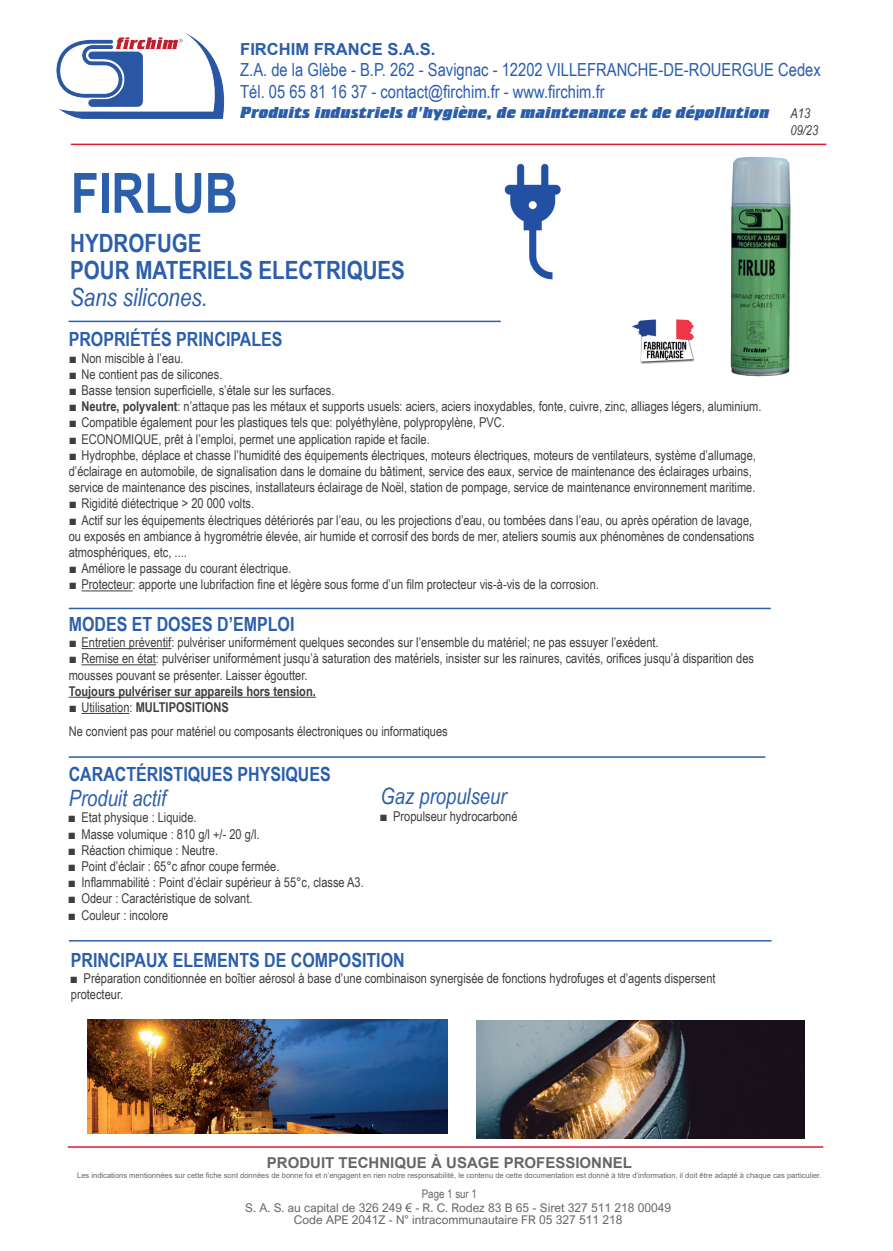
<style>
.page{position:relative;width:893px;height:1251px;background:#fff}
.page>*{position:absolute;margin:0;border:0;box-sizing:border-box;transform-origin:0 0}
.t1{font:700 55.5px "Arial Narrow";color:#2b5eab}
.t2{font:700 25.05px/27px "Arial Narrow";color:#2b5eab}
.t3{font:italic 25.05px "Arial Narrow";color:#2b5eab}
.t4{font:italic 22.5px "Arial Narrow";color:#2b5eab}
.t5{font:700 19.5px "Arial Narrow";color:#2b5eab}
.t6{font:18px/21.6px "Arial Narrow";color:#2a5dab}
.t7{font:16.5px "Crillee Extra Bold Italic Plain";color:#2a5dab}
.t8{font:700 16.5px "Arial";color:#2a5dab}
.t9{font:700 15px "Arial";color:#646769}
.t10{font:13.5px/16.2px "Arial Narrow";color:#3e3e3f}
.t11{font:700 13.5px "Arial Narrow";color:#3e3e3f}
.t12{font:italic 13.5px/16.2px "Arial Narrow";color:#3e3e3f}
.t13{font:12px/12px "Arial Nova";color:#646769;text-align:center}
.t14{font:11.85px "Arial Narrow";color:#646769}
.t15{font:7.5px "Arial";color:#646769}
.s1{font-family:"Arial"}
.s2{font-weight:700}
.s3{font-style:inherit}
.s4{font-style:italic}
</style>
<div class="page">
<hr style="left:69px;top:320px;width:432px;height:2px;background:#2a5eab">
<hr style="left:81px;top:590px;width:52px;height:1px;background:#3e3e3f">
<hr style="left:69px;top:607px;width:702px;height:2px;background:#2a5eab">
<hr style="left:81px;top:648px;width:90px;height:1px;background:#3e3e3f">
<hr style="left:81px;top:664px;width:75px;height:1px;background:#3e3e3f">
<hr style="left:69px;top:696px;width:247px;height:1px;background:#3e3e3f">
<hr style="left:81px;top:712px;width:48px;height:1px;background:#3e3e3f">
<hr style="left:69px;top:939px;width:702px;height:2px;background:#2a5eab">
<img style="left:632px;top:319px;width:57px;height:45px">
<img style="left:689px;top:157px;width:102px;height:220px">
<img style="left:56px;top:32px;width:169px;height:87px">
<hr style="left:71px;top:144px;width:755px;height:1px;background:#df1c34">
<img style="left:504px;top:164px;width:57px;height:116px">
<hr style="left:69px;top:756px;width:696px;height:1px;background:#2a5eab">
<img style="left:88px;top:1019px;width:359px;height:114px">
<img style="left:476px;top:1020px;width:328px;height:118px">
<hr style="left:68px;top:1145px;width:755px;height:2px;background:#df1c34">
<p class="t8" style="left:240px;top:37px;width:197px">FIRCHIM FRANCE S.A.S.</p>
<h3 class="t6" style="left:240px;top:58px;width:582px">Z.A. de la Glèbe - B.P. 262 - Savignac - 12202 VILLEFRANCHE-DE-ROUERGUE Cedex<br>Tél. 05 65 81 16 37 - contact@firchim.fr - www.firchim.fr</h3>
<p class="t7" style="left:240px;top:103px;width:531px">Produits industriels d'hygiène, de maintenance et de dépollution</p>
<p class="t12" style="left:790px;top:105px;width:29px">A13<br>09/23</p>
<h1 class="t1" style="left:71px;top:151px;width:168px">FIRLUB</h1>
<h2 class="t2" style="left:70px;top:229px;width:336px">HYDROFUGE<br>POUR MATERIELS ELECTRIQUES</h2>
<h2 class="t3" style="left:70px;top:280px;width:139px">Sans silicones.</h2>
<h3 class="t5" style="left:69px;top:324px;width:215px">PROPRIÉTÉS PRINCIPALES</h3>
<p class="t10" style="left:69px;top:349px;width:116px"><span class="s1">■</span> Non miscible à l’eau.</p>
<p class="t10" style="left:69px;top:365px;width:155px"><span class="s1">■</span> Ne contient pas de silicones.</p>
<p class="t10" style="left:69px;top:381px;width:267px"><span class="s1">■</span> Basse tension superficielle, s’étale sur les surfaces.</p>
<p class="t10" style="left:69px;top:397px;width:694px"><span class="s1">■</span> <span class="s2">Neutre, polyvalent</span>: n’attaque pas les métaux et supports usuels: aciers, aciers inoxydables, fonte, cuivre, zinc, alliages légers, aluminium.</p>
<p class="t10" style="left:69px;top:414px;width:438px"><span class="s1">■</span> Compatible également pour les plastiques tels que: polyéthylène, polypropylène, PVC.</p>
<p class="t10" style="left:69px;top:430px;width:363px"><span class="s1">■</span> ECONOMIQUE, prêt à l’emploi, permet une application rapide et facile.</p>
<p class="t10" style="left:69px;top:446px;width:689px"><span class="s1">■</span> Hydrophbe, déplace et chasse l’humidité des équipements électriques, moteurs électriques, moteurs de ventilateurs, système d’allumage, d’éclairage en automobile, de signalisation dans le domaine du bâtiment, service des eaux, service de maintenance des éclairages urbains, service de maintenance des piscines, installateurs éclairage de Noël, station de pompage, service de maintenance environnement maritime.</p>
<p class="t10" style="left:69px;top:495px;width:187px"><span class="s1">■</span> Rigidité diétectrique &gt; 20 000 volts.</p>
<p class="t10" style="left:69px;top:511px;width:687px"><span class="s1">■</span> Actif sur les équipements électriques détériorés par l’eau, ou les projections d’eau, ou tombées dans l’eau, ou après opération de lavage, ou exposés en ambiance à hygrométrie élevée, air humide et corrosif des bords de mer, ateliers soumis aux phénomènes de condensations atmosphériques, etc, ....</p>
<p class="t10" style="left:69px;top:559px;width:224px"><span class="s1">■</span> Améliore le passage du courant électrique.</p>
<p class="t10" style="left:69px;top:576px;width:532px"><span class="s1">■</span> Protecteur: apporte une lubrifaction fine et légère sous forme d’un film protecteur vis-à-vis de la corrosion.</p>
<h3 class="t5" style="left:69px;top:609px;width:227px">MODES ET DOSES D’EMPLOI</h3>
<p class="t10" style="left:69px;top:633px;width:591px"><span class="s1">■</span> Entretien préventif: pulvériser uniformément quelques secondes sur l’ensemble du matériel; ne pas essuyer l’exédent.</p>
<p class="t10" style="left:69px;top:650px;width:687px"><span class="s1">■</span> Remise en état: pulvériser uniformément jusqu’à saturation des matériels, insister sur les rainures, cavités, orifices jusqu’à disparition des mousses pouvant se présenter. Laisser égoutter.</p>
<p class="t11" style="left:69px;top:680px;width:249px">Toujours pulvériser sur appareils hors tension.</p>
<p class="t10" style="left:69px;top:694px;width:381px;line-height:23.7px"><span class="s1">■</span> Utilisation<span class="s3">:</span> <span class="s2">MULTIPOSITIONS<br></span>Ne convient pas pour matériel ou composants électroniques ou informatiques</p>
<h3 class="t5" style="left:69px;top:758px;width:264px">CARACTÉRISTIQUES PHYSIQUES</h3>
<h3 class="t4" style="left:69px;top:782px;width:99px">Produit actif</h3>
<p class="t10" style="left:69px;top:808px;width:129px"><span class="s4">■</span> Etat physique : Liquide.</p>
<p class="t10" style="left:69px;top:825px;width:192px"><span class="s4">■</span> Masse volumique : 810 g/l +/- 20 g/l.</p>
<p class="t10" style="left:69px;top:841px;width:151px"><span class="s4">■</span> Réaction chimique : Neutre.</p>
<p class="t10" style="left:69px;top:857px;width:212px"><span class="s4">■</span> Point d’éclair : 65°c afnor coupe fermée.</p>
<p class="t10" style="left:69px;top:873px;width:297px"><span class="s4">■</span> Inflammabilité : Point d’éclair supérieur à 55°c, classe A3.</p>
<p class="t10" style="left:69px;top:889px;width:185px"><span class="s4">■</span> Odeur : Caractéristique de solvant.</p>
<p class="t10" style="left:69px;top:906px;width:101px"><span class="s4">■</span> Couleur : incolore</p>
<h3 class="t5" style="left:71px;top:944px;width:335px">PRINCIPAUX ELEMENTS DE COMPOSITION</h3>
<p class="t10" style="left:71px;top:969px;width:646px"><span class="s4">■</span> Préparation conditionnée en boîtier aérosol à base d’une combinaison synergisée de fonctions hydrofuges et d’agents dispersent protecteur.</p>
<h3 class="t4" style="left:380px;top:780px;width:128px">Gaz propulseur</h3>
<p class="t10" style="left:380px;top:807px;width:139px"><span class="s4">■</span> Propulseur hydrocarboné</p>
<p class="t9" style="left:267px;top:1151px;width:367px">PRODUIT TECHNIQUE À USAGE PROFESSIONNEL</p>
<p class="t15" style="left:77px;top:1170px;width:746px">Les indications mentionnées sur cette fiche sont données de bonne foi et n’engagent en rien notre responsabilité, le contenu de cette documentation est donné à titre d’information, il doit être adapté à chaque cas particulier.</p>
<p class="t14" style="left:422px;top:1184px;width:57px">Page 1 sur 1</p>
<p class="t13" style="left:245px;top:1201px;width:427px">S. A. S. au capital de 326 249 € - R. C. Rodez 83 B 65 - Siret 327 511 218 00049<br>Code APE 2041Z - N° intracommunautaire FR 05 327 511 218</p>
</div>
